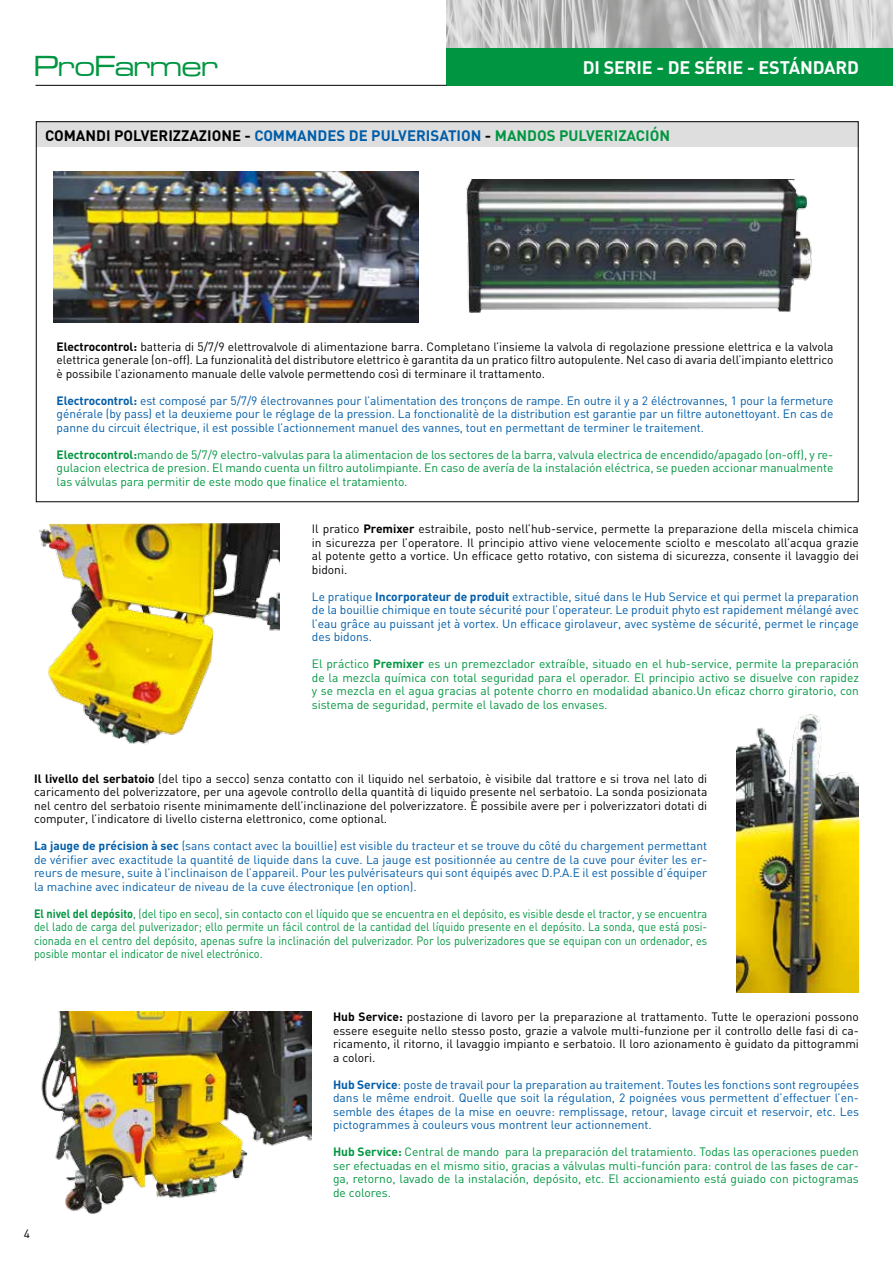
<style>
.page{position:relative;width:893px;height:1263px;background:#fff}
.page>*{position:absolute;margin:0;border:0;box-sizing:border-box;transform-origin:0 0}
.t1{font:500 expanded 30px "Microgramma Com";color:#009641}
.t2{font:700 18px "DIN";letter-spacing:-.01em;color:#fff}
.t3{font:700 15px "DIN";color:#000}
.t4{font:12px/13.5px "DIN";color:#005da9;text-align:justify}
.t5{font:12px/13.5px "DIN";color:#000;text-align:justify}
.t6{font:12px/13.5px "DIN";color:#009641;text-align:justify}
.t7{font:12px/13.5px "DIN";color:#009641;text-align:justify;scale:.91 1}
.s1{color:#005da9}
.s2{color:#009641}
.s3{font-weight:700}
</style>
<div class="page">
<div style="left:36px;top:121px;width:823px;height:26px;background:#dedede"></div>
<img style="left:54px;top:171px;width:364px;height:152px">
<img style="left:466px;top:180px;width:346px;height:133px">
<img style="left:39px;top:523px;width:241px;height:222px">
<img style="left:736px;top:714px;width:123px;height:278px">
<img style="left:41px;top:1011px;width:271px;height:203px">
<img style="left:446px;top:0;width:447px;height:48px">
<div style="left:446px;top:48px;width:447px;height:38px;background:#009641"></div>
<hr style="left:36px;top:85px;width:410px;height:1px;background:#000">
<h1 class="t1" style="left:34px;top:47px;width:185px">ProFarmer</h1>
<h2 class="t2" style="left:583px;top:55px;width:278px">DI SERIE - DE SÉRIE - ESTÁNDARD</h2>
<p class="t3" style="left:45px;top:125px;width:626px">COMANDI POLVERIZZAZIONE - <span class="s1">COMMANDES DE PULVERISATION</span> - <span class="s2">MANDOS PULVERIZACIÓN</span></p>
<p class="t5" style="left:57px;top:340px;width:778px"><span class="s3">Electrocontrol:</span> batteria di 5/7/9 elettrovalvole di alimentazione barra. Completano l’insieme la valvola di regolazione pressione elettrica e la valvola elettrica generale (on-off). La funzionalità del distributore elettrico è garantita da un pratico filtro autopulente. Nel caso di avaria dell’impianto elettrico è possibile l’azionamento manuale delle valvole permettendo così di terminare il trattamento.</p>
<p class="t4" style="left:57px;top:394px;width:778px"><span class="s3">Electrocontrol:</span> est composé par 5/7/9 électrovannes pour l’alimentation des tronçons de rampe. En outre il y a 2 éléctrovannes, 1 pour la fermeture générale (by pass) et la deuxieme pour le réglage de la pression. La fonctionalitè de la distribution est garantie par un filtre autonettoyant. En cas de panne du circuit électrique, il est possible l’actionnement manuel des vannes, tout en permettant de terminer le traitement.</p>
<p class="t6" style="left:57px;top:448px;width:778px"><span class="s3">Electrocontrol:</span>mando de 5/7/9 electro-valvulas para la alimentacion de los sectores de la barra, valvula electrica de encendido/apagado (on-off), y re&shy;gulacion electrica de presion. El mando cuenta un filtro autolimpiante. En caso de avería de la instalación eléctrica, se pueden accionar manualmente las válvulas para permitir de este modo que finalice el tratamiento.</p>
<p class="t5" style="left:312px;top:522px;width:549px">Il pratico <span class="s3">Premixer</span> estraibile, posto nell’hub-service, permette la preparazione della miscela chimica in sicurezza per l’operatore. Il principio attivo viene velocemente sciolto e mescolato all’acqua grazie al potente getto a vortice. Un efficace getto rotativo, con sistema di sicurezza, consente il lavaggio dei bidoni.</p>
<p class="t4" style="left:312px;top:590px;width:549px">Le pratique <span class="s3">Incorporateur de produit</span> extractible, situé dans le Hub Service et qui permet la preparation de la bouillie chimique en toute sécurité pour l’operateur. Le produit phyto est rapidement mélangé avec l’eau grâce au puissant jet à vortex. Un efficace girolaveur, avec système de sécurité, permet le rinçage des bidons.</p>
<p class="t6" style="left:312px;top:657px;width:549px">El práctico <span class="s3">Premixer</span> es un premezclador extraíble, situado en el hub-service, permite la preparación de la mezcla química con total seguridad para el operador. El principio activo se disuelve con rapidez y se mezcla en el agua gracias al potente chorro en modalidad abanico.Un eficaz chorro giratorio, con sistema de seguridad, permite el lavado de los envases.</p>
<p class="t5" style="left:34px;top:772px;width:675px"><span class="s3">Il livello del serbatoio</span> (del tipo a secco) senza contatto con il liquido nel serbatoio, è visibile dal trattore e si trova nel lato di caricamento del polverizzatore, per una agevole controllo della quantità di liquido presente nel serbatoio. La sonda posizionata nel centro del serbatoio risente minimamente dell’inclinazione del polverizzatore. È possibile avere per i polverizzatori dotati di computer, l’indicatore di livello cisterna elettronico, come optional.</p>
<p class="t4" style="left:34px;top:839px;width:675px"><span class="s3">La jauge de précision à sec</span> (sans contact avec la bouillie) est visible du tracteur et se trouve du côté du chargement permettant de vérifier avec exactitude la quantité de liquide dans la cuve. La jauge est positionnée au centre de la cuve pour éviter les er&shy;reurs de mesure, suite à l’inclinaison de l’appareil. Pour les pulvérisateurs qui sont équipés avec D.P.A.E il est possible d’équiper la machine avec indicateur de niveau de la cuve électronique (en option).</p>
<p class="t7" style="left:34px;top:907px;width:741px"><span class="s3">El nivel del depósito</span>, (del tipo en seco), sin contacto con el líquido que se encuentra en el depósito, es visible desde el tractor, y se encuentra del lado de carga del pulverizador; ello permite un fácil control de la cantidad del líquido presente en el depósito. La sonda, que está posi&shy;cionada en el centro del depósito, apenas sufre la inclinación del pulverizador. Por los pulverizadores que se equipan con un ordenador, es posible montar el indicator de nivel electrónico.</p>
<p class="t5" style="left:24px;top:1227px;width:8px">4</p>
<p class="t5" style="left:333px;top:1010px;width:527px"><span class="s3">Hub Service:</span> postazione di lavoro per la preparazione al trattamento. Tutte le operazioni possono essere eseguite nello stesso posto, grazie a valvole multi-funzione per il controllo delle fasi di ca&shy;ricamento, il ritorno, il lavaggio impianto e serbatoio. Il loro azionamento è guidato da pittogrammi a colori.</p>
<p class="t4" style="left:333px;top:1078px;width:527px"><span class="s3">Hub Service</span>: poste de travail pour la preparation au traitement. Toutes les fonctions sont regroupées dans le même endroit. Quelle que soit la régulation, 2 poignées vous permettent d’effectuer l’en&shy;semble des étapes de la mise en oeuvre: remplissage, retour, lavage circuit et reservoir, etc. Les pictogrammes à couleurs vous montrent leur actionnement.</p>
<p class="t6" style="left:333px;top:1145px;width:527px"><span class="s3">Hub Service:</span> Central de mando para la preparación del tratamiento. Todas las operaciones pueden ser efectuadas en el mismo sitio, gracias a válvulas multi-función para: control de las fases de car&shy;ga, retorno, lavado de la instalación, depósito, etc. El accionamiento está guiado con pictogramas de colores.</p>
</div>
